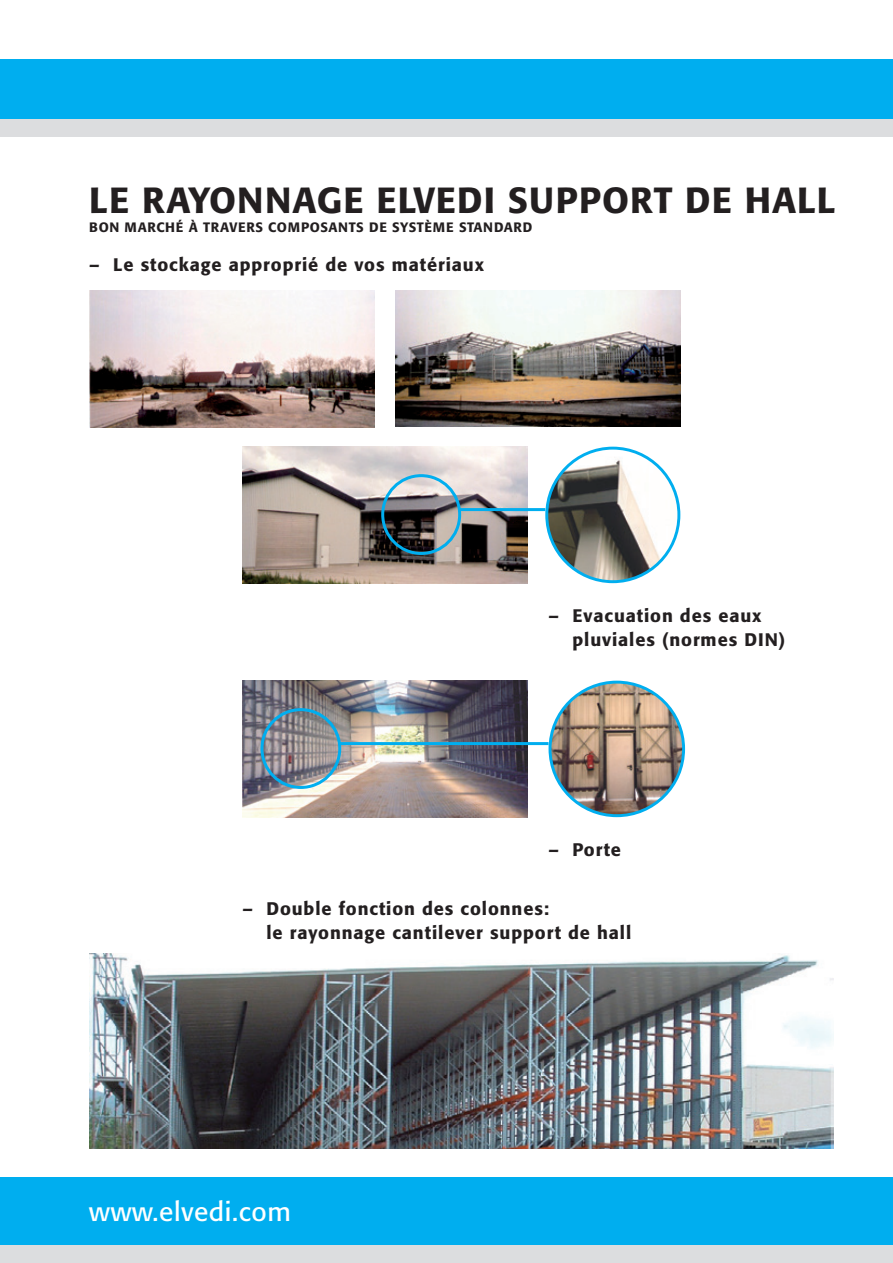
<style>
.page{position:relative;width:893px;height:1263px;background:#fff}
.page>*{position:absolute;margin:0;border:0;box-sizing:border-box;transform-origin:0 0}
.t1{font:500 36px "Formata";letter-spacing:.03em;color:#231f20}
.t2{font:26.25px "Formata";letter-spacing:.025em;color:#fff}
.t3{font:500 18px/24px "Formata";letter-spacing:.05em;color:#231f20}
.t4{font:500 13.5px "Formata";letter-spacing:.05em;color:#231f20}
</style>
<div class="page">
<div style="left:0;top:60px;width:893px;height:59px;background:#00aeef"></div>
<div style="left:0;top:119px;width:893px;height:17px;background:#dcdddf"></div>
<div style="left:0;top:1178px;width:893px;height:68px;background:#00aeef"></div>
<div style="left:0;top:1246px;width:893px;height:17px;background:#dcdddf"></div>
<img style="left:89px;top:291px;width:285px;height:136px">
<img style="left:89px;top:954px;width:744px;height:195px">
<img style="left:395px;top:291px;width:285px;height:136px">
<img style="left:242px;top:447px;width:285px;height:136px">
<img style="left:547px;top:448px;width:132px;height:134px">
<div style="left:545px;top:447px;width:135px;height:136px;border:3px solid #00aeef;border-radius:50%"></div>
<div style="left:381px;top:474px;width:80px;height:81px;border:3px solid #00aeef;border-radius:50%"></div>
<hr style="left:460px;top:508px;width:85px;height:3px;background:#00aeef">
<img style="left:242px;top:681px;width:285px;height:136px">
<img style="left:550px;top:682px;width:134px;height:134px;border-radius:67px">
<div style="left:549px;top:681px;width:136px;height:136px;border:3px solid #00aeef;border-radius:50%"></div>
<div style="left:260px;top:708px;width:81px;height:81px;border:3px solid #00aeef;border-radius:50%"></div>
<hr style="left:339px;top:742px;width:210px;height:3px;background:#00aeef">
<h1 class="t1" style="left:89px;top:178px;width:748px">LE RAYONNAGE ELVEDI SUPPORT DE HALL</h1>
<p class="t4" style="left:89px;top:219px;width:445px">BON MARCHÉ À TRAVERS COMPOSANTS DE SYSTÈME STANDARD</p>
<p class="t3" style="left:89px;top:253px;width:396px">– Le stockage approprié de vos matériaux</p>
<p class="t3" style="left:572px;top:604px;width:214px;text-indent:-24px">– Evacuation des eaux pluviales (normes DIN)</p>
<p class="t3" style="left:549px;top:838px;width:74px">– Porte</p>
<p class="t3" style="left:266px;top:897px;width:366px;text-indent:-24px">– Double fonction des colonnes:<br>le rayonnage cantilever support de hall</p>
<h2 class="t2" style="left:89px;top:1196px;width:203px">www.elvedi.com</h2>
</div>
